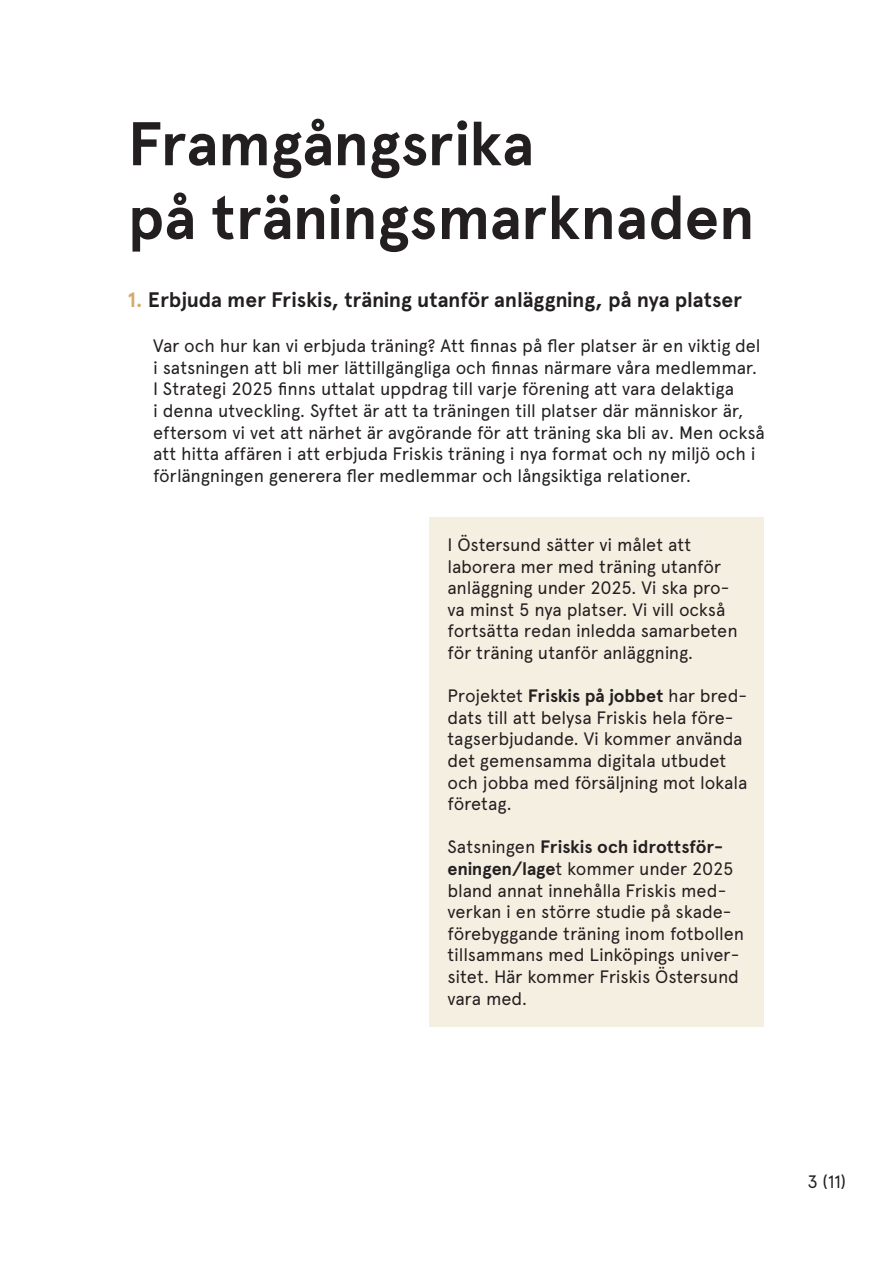
<style>
.page{position:relative;width:893px;height:1263px;background:#fff}
.page>*{position:absolute;margin:0;border:0;box-sizing:border-box;transform-origin:0 0}
.t1{font:700 61.5px "Apercu";letter-spacing:-.005em;color:#231f20}
.t2{font:700 21px "Apercu";letter-spacing:-.005em;color:#231f20}
.t3{font:18px/21.6px "Apercu";letter-spacing:-.01em;color:#231f20}
.s1{color:#d6aa6c}
.s2{font-weight:700}
</style>
<div class="page">
<div style="left:429px;top:518px;width:335px;height:509px;background:#f5efe1"></div>
<p class="t1" style="left:128px;top:107px;width:408px">Framgångsrika</p>
<p class="t1" style="left:128px;top:180px;width:629px">på träningsmarknaden</p>
<p class="t2" style="left:128px;top:287px;width:616px"><span class="s1">1.</span> Erbjuda mer Friskis, träning utanför anläggning, på nya platser</p>
<p class="t3" style="left:153px;top:335px;width:613px">Var och hur kan vi erbjuda träning? Att finnas på fler platser är en viktig del i satsningen att bli mer lättillgängliga och finnas närmare våra medlemmar.<br>I Strategi 2025 finns uttalat uppdrag till varje förening att vara delaktiga<br>i denna utveckling. Syftet är att ta träningen till platser där människor är, eftersom vi vet att närhet är avgörande för att träning ska bli av. Men också att hitta affären i att erbjuda Friskis träning i nya format och ny miljö och i förlängningen generera fler medlemmar och långsiktiga relationer.</p>
<p class="t3" style="left:448px;top:534px;width:292px">I Östersund sätter vi målet att laborera mer med träning utanför anläggning under 2025. Vi ska pro&shy;va minst 5 nya platser. Vi vill också fortsätta redan inledda samarbeten för träning utanför anläggning.</p>
<p class="t3" style="left:448px;top:685px;width:301px">Projektet <span class="s2">Friskis på jobbet</span> har bred&shy;dats till att belysa Friskis hela före&shy;tagserbjudande. Vi kommer använda det gemensamma digitala utbudet och jobba med försäljning mot lokala företag.</p>
<p class="t3" style="left:448px;top:836px;width:298px">Satsningen <span class="s2">Friskis och idrottsför&shy;eningen/lage</span>t kommer under 2025 bland annat innehålla Friskis med&shy;verkan i en större studie på skade&shy;förebyggande träning inom fotbollen tillsammans med Linköpings univer&shy;sitet. Här kommer Friskis Östersund vara med.</p>
<p class="t3" style="left:807px;top:1170px;width:40px">3 (11)</p>
</div>
